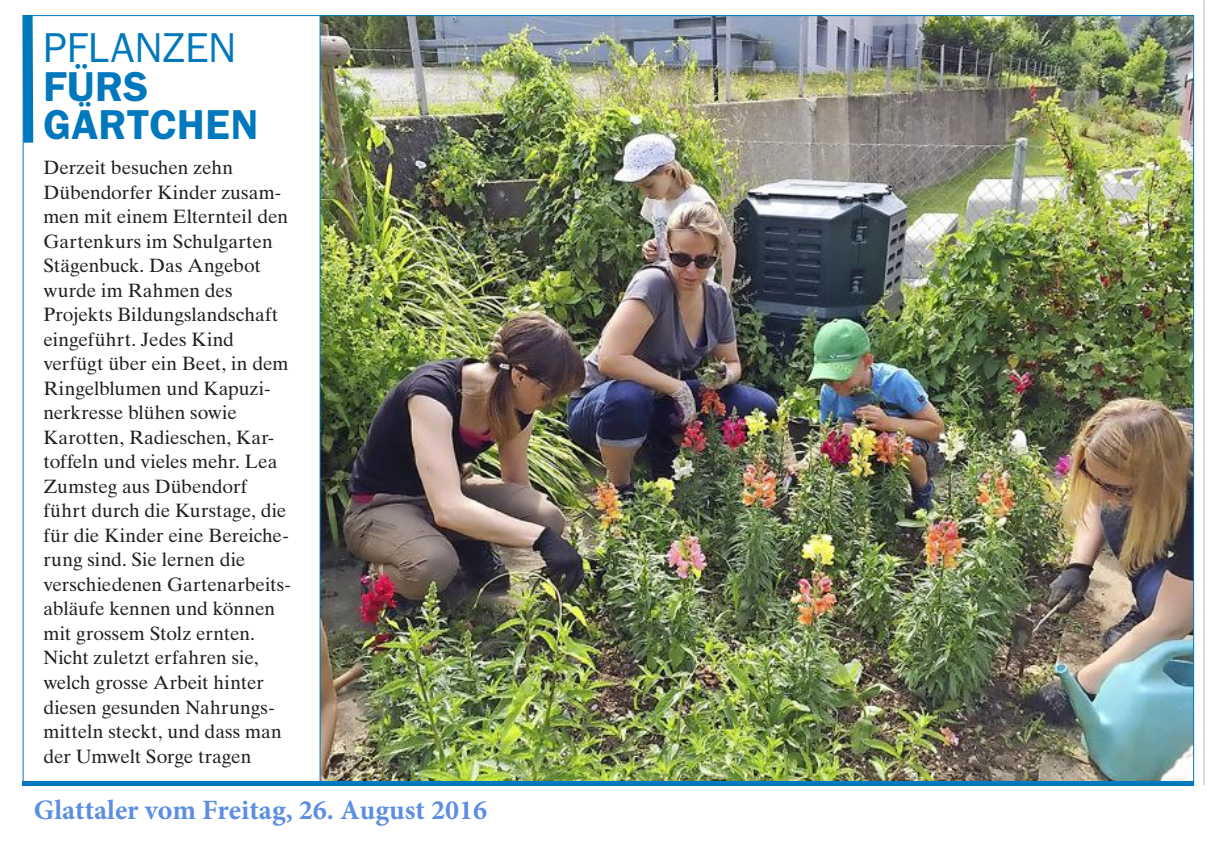
<style>
.page{position:relative;width:1208px;height:841px;background:#fff}
.page>*{position:absolute;margin:0;border:0;box-sizing:border-box;transform-origin:0 0}
.t1{font:600 42px/38.5px "ITC Franklin Gothic Std";letter-spacing:.01em;color:#0078bd}
.t2{font:42px "ITC Franklin Gothic Std";color:#0078bd}
.t3{font:700 28px "Minion Pro";color:#5c8ee2}
.t4{font:19.25px/24.5px "Times Ten LT Std";letter-spacing:-.005em;color:#231f20}
</style>
<div class="page">
<hr style="left:1207px;top:282px;width:1px;height:32px;background:#0078bd">
<img style="left:320px;top:17px;width:871px;height:764px">
<svg style="left:23px;top:15px;width:10px;height:128px"></svg>
<hr style="left:23px;top:781px;width:1170px;height:4px;background:#0078bd">
<hr style="left:1203px;top:0;width:1px;height:785px;background:#bcbdc0">
<h1 class="t2" style="left:43px;top:24px;width:194px">PFLANZEN</h1>
<h1 class="t1" style="left:43px;top:67px;width:216px">FÜRS<br>GÄRTCHEN</h1>
<p class="t4" style="left:43px;top:155px;width:249px">Derzeit besuchen zehn<br>Dübendorfer Kinder zusam&shy;men mit einem Elternteil den<br>Gartenkurs im Schulgarten<br>Stägenbuck. Das Angebot wurde im Rahmen des<br>Projekts Bildungslandschaft eingeführt. Jedes Kind verfügt über ein Beet, in dem<br>Ringelblumen und Kapuzi&shy;nerkresse blühen sowie<br>Karotten, Radieschen, Kar&shy;toffeln und vieles mehr. Lea<br>Zumsteg aus Dübendorf führt durch die Kurstage, die für die Kinder eine Bereiche&shy;rung sind. Sie lernen die verschiedenen Gartenarbeits&shy;abläufe kennen und können mit grossem Stolz ernten.<br>Nicht zuletzt erfahren sie, welch grosse Arbeit hinter diesen gesunden Nahrungs&shy;mitteln steckt, und dass man der Umwelt Sorge tragen</p>
<h2 class="t3" style="left:34px;top:791px;width:454px">Glattaler vom Freitag, 26. August 2016</h2>
</div>
